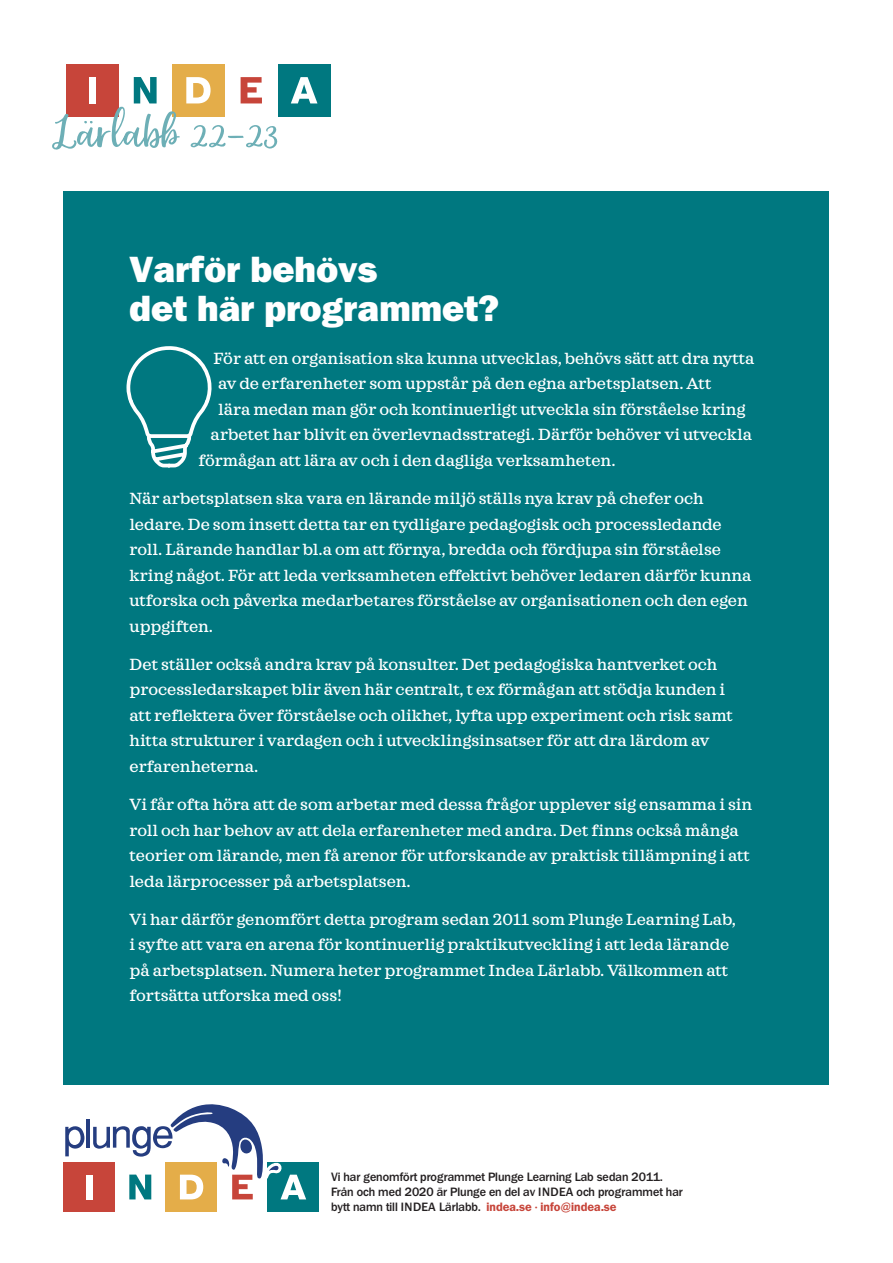
<style>
.page{position:relative;width:893px;height:1263px;background:#fff}
.page>*{position:absolute;margin:0;border:0;box-sizing:border-box;transform-origin:0 0}
.Rub2{font:800 36px/39.6px "Franklin ITCBQ";color:#fff}
.Ingress{font:500 16.5px/25.5px "Sagona";color:#fff}
.Bildtext{font:500 12px/15px "Franklin ITCBQ";color:#231f20}
.s1{font-weight:600;color:#c7453a}
</style>
<div class="page">
<div style="left:64px;top:191px;width:765px;height:893px;background:#007880"></div>
<div style="left:64px;top:1162px;width:51px;height:50px;background:#c7453a"></div>
<div style="left:166px;top:1162px;width:51px;height:50px;background:#e4ad49"></div>
<div style="left:268px;top:1162px;width:51px;height:50px;background:#007880"></div>
<div style="left:86px;top:1174px;width:7px;height:25px;background:#fff"></div>
<svg style="left:65px;top:1126px;width:19px;height:30px"></svg>
<hr style="left:87px;top:1119px;width:3px;height:29px;background:#253d80">
<svg style="left:93px;top:1104px;width:213px;height:95px"></svg>
<svg style="left:126px;top:346px;width:86px;height:122px"></svg>
<div style="left:66px;top:64px;width:53px;height:53px;background:#c7453a"></div>
<div style="left:172px;top:64px;width:53px;height:53px;background:#e4ad49"></div>
<div style="left:278px;top:64px;width:53px;height:53px;background:#007880"></div>
<svg style="left:291px;top:77px;width:26px;height:26px"></svg>
<svg style="left:52px;top:77px;width:226px;height:73px"></svg>
<p class="Rub2" style="left:130px;top:250px;width:370px">Varför behövs<br>det här programmet?</p>
<p class="Ingress" style="left:214px;top:346px;width:542px">För att en organisation ska kunna utvecklas, behövs sätt att dra nytta</p>
<p class="Ingress" style="left:218px;top:371px;width:495px">av de erfarenheter som uppstår på den egna arbetsplatsen. Att</p>
<p class="Ingress" style="left:218px;top:397px;width:529px">lära medan man gör och kontinuerligt utveckla sin förståelse kring</p>
<p class="Ingress" style="left:211px;top:422px;width:543px">arbetet har blivit en överlevnadsstrategi. Därför behöver vi utveckla</p>
<p class="Ingress" style="left:199px;top:448px;width:418px">förmågan att lära av och i den dagliga verksamheten.</p>
<p class="Ingress" style="left:130px;top:486px;width:623px">När arbetsplatsen ska vara en lärande miljö ställs nya krav på chefer och ledare. De som insett detta tar en tydligare pedagogisk och processledande roll. Lärande handlar bl.a om att förnya, bredda och fördjupa sin förståelse kring något. För att leda verksamheten effektivt behöver ledaren därför kunna utforska och påverka medarbetares förståelse av organisationen och den egen uppgiften.</p>
<p class="Ingress" style="left:130px;top:652px;width:604px">Det ställer också andra krav på konsulter. Det pedagogiska hantverket och processledarskapet blir även här centralt, t ex förmågan att stödja kunden i att reflektera över förståelse och olikhet, lyfta upp experiment och risk samt hitta strukturer i vardagen och i utvecklingsinsatser för att dra lärdom av erfarenheterna.</p>
<p class="Ingress" style="left:130px;top:792px;width:624px">Vi får ofta höra att de som arbetar med dessa frågor upplever sig ensamma i sin roll och har behov av att dela erfarenheter med andra. Det finns också många teorier om lärande, men få arenor för utforskande av praktisk tillämpning i att leda lärprocesser på arbetsplatsen.</p>
<p class="Ingress" style="left:130px;top:907px;width:608px">Vi har därför genomfört detta program sedan 2011 som Plunge Learning Lab, i syfte att vara en arena för kontinuerlig praktikutveckling i att leda lärande på arbetsplatsen. Numera heter programmet Indea Lärlabb. Välkommen att fortsätta utforska med oss!</p>
<p class="Bildtext" style="left:331px;top:1170px;width:353px">Vi har genomfört programmet Plunge Learning Lab sedan 2011.<br>Från och med 2020 är Plunge en del av INDEA och programmet har bytt namn till INDEA Lärlabb. <span class="s1">indea.se · info@indea.se</span></p>
</div>
